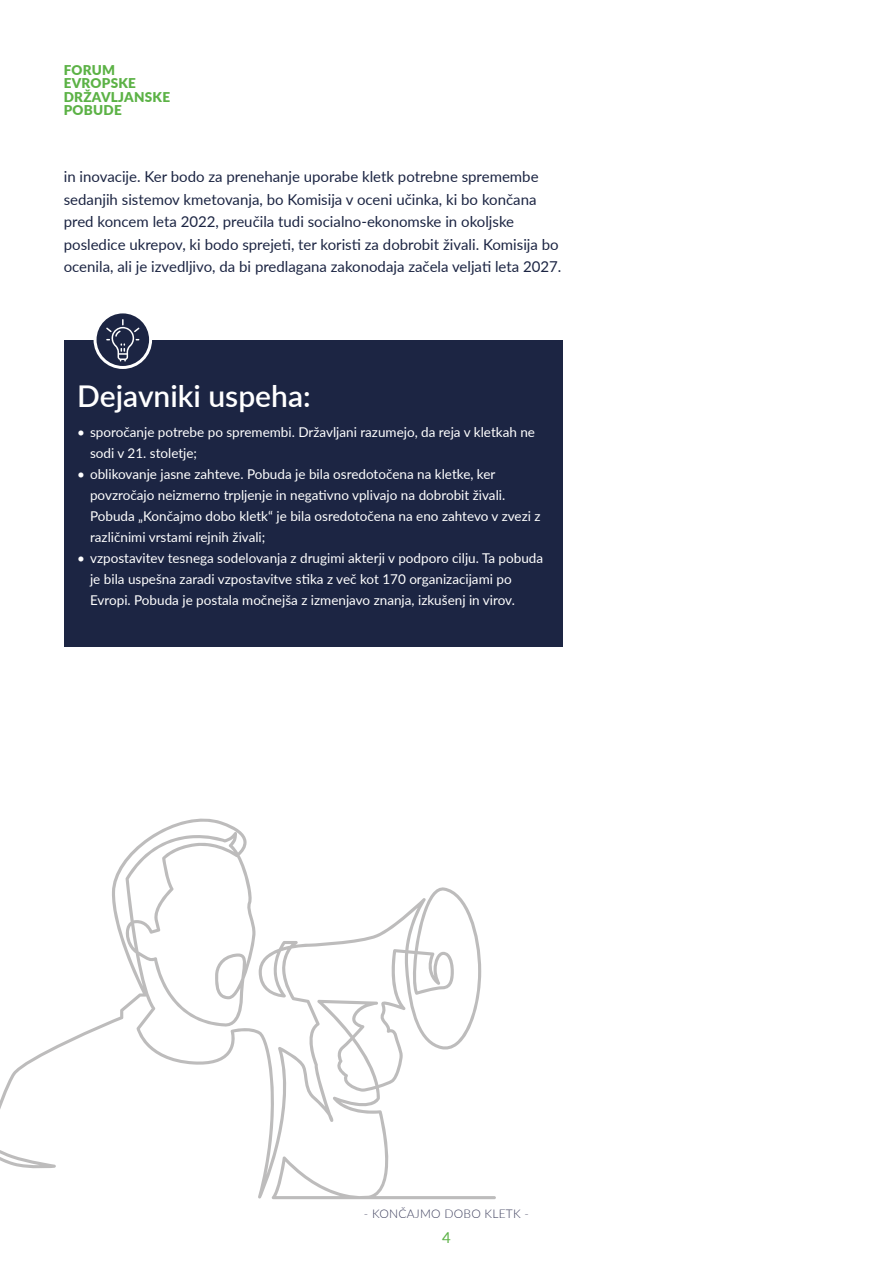
<style>
.page{position:relative;width:893px;height:1263px;background:#fff}
.page>*{position:absolute;margin:0;border:0;box-sizing:border-box;transform-origin:0 0}
.t1{font:600 30px "Lato";color:#fff}
.t2{font:15px/22.5px "Lato";color:#1c2543}
.t3{font:15px "Lato";color:#5cb246}
.t4{font:13.5px/21px "Lato";color:#fff}
.t5{font:900 13.5px/13.5px "Lato";letter-spacing:.02em;color:#5cb246}
.t6{font:300 12px "Lato";letter-spacing:.02em;color:#3c3e5c}
</style>
<div class="page">
<div style="left:65px;top:340px;width:498px;height:307px;background:#1c2543"></div>
<svg style="left:95px;top:312px;width:56px;height:55px"></svg>
<div style="left:94px;top:310px;width:58px;height:59px;border:3px solid #fff;border-radius:50%"></div>
<svg style="left:106px;top:319px;width:33px;height:42px"></svg>
<svg style="left:0;top:818px;width:496px;height:381px"></svg>
<p class="t5" style="left:64px;top:62px;width:108px">FORUM<br>EVROPSKE<br>DRŽAVLJANSKE<br>POBUDE</p>
<p class="t2" style="left:64px;top:165px;width:499px">in inovacije. Ker bodo za prenehanje uporabe kletk potrebne spremembe sedanjih sistemov kmetovanja, bo Komisija v oceni učinka, ki bo končana pred koncem leta 2022, preučila tudi socialno-ekonomske in okoljske posledice ukrepov, ki bodo sprejeti, ter koristi za dobrobit živali. Komisija bo ocenila, ali je izvedljivo, da bi predlagana zakonodaja začela veljati leta 2027.</p>
<h1 class="t1" style="left:77px;top:374px;width:235px">Dejavniki uspeha:</h1>
<p class="t4" style="left:90px;top:421px;width:447px;text-indent:-13px">• sporočanje potrebe po spremembi. Državljani razumejo, da reja v kletkah ne sodi v 21. stoletje;</p>
<p class="t4" style="left:90px;top:463px;width:452px;text-indent:-13px">• oblikovanje jasne zahteve. Pobuda je bila osredotočena na kletke, ker povzročajo neizmerno trpljenje in negativno vplivajo na dobrobit živali.<br>Pobuda „Končajmo dobo kletk“ je bila osredotočena na eno zahtevo v zvezi z različnimi vrstami rejnih živali;</p>
<p class="t4" style="left:90px;top:547px;width:455px;text-indent:-13px">• vzpostavitev tesnega sodelovanja z drugimi akterji v podporo cilju. Ta pobuda je bila uspešna zaradi vzpostavitve stika z več kot 170 organizacijami po<br>Evropi. Pobuda je postala močnejša z izmenjavo znanja, izkušenj in virov.</p>
<p class="t6" style="left:364px;top:1206px;width:166px">- KONČAJMO DOBO KLETK -</p>
<p class="t3" style="left:442px;top:1227px;width:10px">4</p>
</div>
